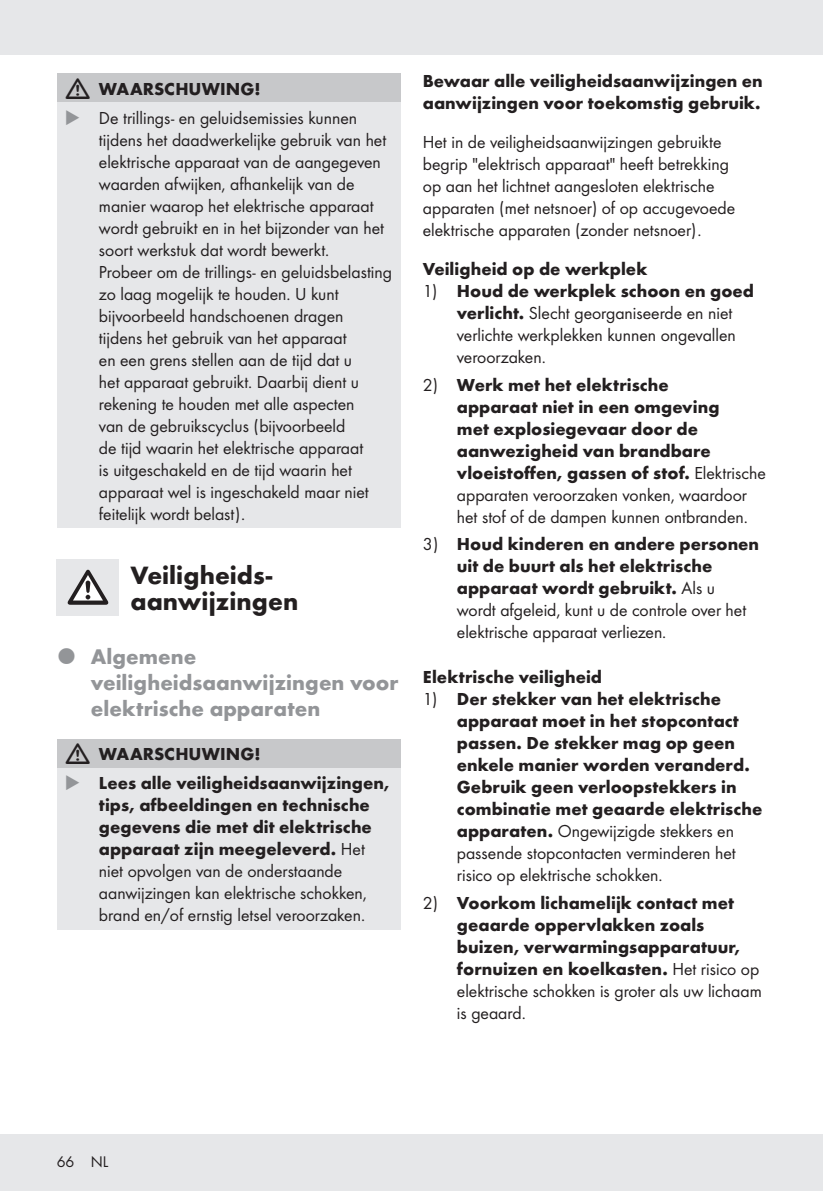
<style>
.page{position:relative;width:823px;height:1191px;background:#fff}
.page>*{position:absolute;margin:0;border:0;box-sizing:border-box;transform-origin:0 0}
.Headline-01{font:700 26px/26px "Futura";color:#231f20}
.t1{font:700 22px/26px "Futura";color:#939598}
.Headline-03_SB{font:700 18px/22px "Futura";color:#231f20}
.Body_SB{font:18px/22px "Futura Boo";color:#231f20}
.t2{font:16px "Futura Boo";color:#231f20}
.s1{color:#939598}
.s2{font-family:"Futura Boo";font-weight:400}
.s3{font-family:"Futura";font-weight:700}
</style>
<div class="page">
<div style="left:0;top:1134px;width:822px;height:57px;background:#e6e7e9"></div>
<div style="left:0;top:0;width:822px;height:54px;background:#e6e7e9"></div>
<div style="left:57px;top:74px;width:343px;height:29px;background:#c7c8ca"></div>
<div style="left:57px;top:103px;width:343px;height:425px;background:#e6e7e9"></div>
<div style="left:57px;top:559px;width:62px;height:56px;background:#e6e7e9"></div>
<svg style="left:68px;top:570px;width:40px;height:35px"></svg>
<div style="left:57px;top:739px;width:343px;height:29px;background:#c7c8ca"></div>
<div style="left:57px;top:768px;width:343px;height:161px;background:#e6e7e9"></div>
<p class="Headline-03_SB" style="left:99px;top:77px;width:163px">WAARSCHUWING!</p>
<p class="Body_SB" style="left:99px;top:106px;width:294px;text-indent:-34px"><span class="s1">◆</span> De trillings- en geluidsemissies kunnen tijdens het daadwerkelijke gebruik van het elektrische apparaat van de aangegeven waarden afwijken, afhankelijk van de manier waarop het elektrische apparaat wordt gebruikt en in het bijzonder van het soort werkstuk dat wordt bewerkt.<br>Probeer om de trillings- en geluidsbelasting zo laag mogelijk te houden. U kunt bijvoorbeeld handschoenen dragen<br>tijdens het gebruik van het apparaat<br>en een grens stellen aan de tijd dat u<br>het apparaat gebruikt. Daarbij dient u rekening te houden met alle aspecten<br>van de gebruikscyclus (bijvoorbeeld<br>de tijd waarin het elektrische apparaat<br>is uitgeschakeld en de tijd waarin het apparaat wel is ingeschakeld maar niet feitelijk wordt belast).</p>
<p class="Headline-01" style="left:130px;top:560px;width:169px">Veiligheids&shy;aanwijzingen</p>
<p class="t1" style="left:91px;top:642px;width:309px">Algemene veiligheidsaanwijzingen voor elektrische apparaten</p>
<p class="Headline-03_SB" style="left:99px;top:742px;width:163px">WAARSCHUWING!</p>
<p class="Headline-03_SB" style="left:99px;top:771px;width:292px;text-indent:-34px"><span class="s1">◆</span> Lees alle veiligheidsaanwijzingen, tips, afbeeldingen en technische gegevens die met dit elektrische apparaat zijn meegeleverd. <span class="s2">Het niet opvolgen van de onderstaande aanwijzingen kan elektrische schokken, brand en/of ernstig letsel veroorzaken.</span></p>
<p class="Headline-03_SB" style="left:422px;top:69px;width:341px">Bewaar alle veiligheidsaanwijzingen en aanwijzingen voor toekomstig gebruik.</p>
<p class="Body_SB" style="left:422px;top:130px;width:313px">Het in de veiligheidsaanwijzingen gebruikte begrip "elektrisch apparaat" heeft betrekking op aan het lichtnet aangesloten elektrische apparaten (met netsnoer) of op accugevoede elektrische apparaten (zonder netsnoer).</p>
<p class="Headline-03_SB" style="left:422px;top:257px;width:226px">Veiligheid op de werkplek</p>
<p class="Body_SB" style="left:456px;top:279px;width:298px;text-indent:-34px">1) <span class="s3">Houd de werkplek schoon en goed verlicht.</span> Slecht georganiseerde en niet verlichte werkplekken kunnen ongevallen veroorzaken.</p>
<p class="Headline-03_SB" style="left:456px;top:372px;width:310px;text-indent:-34px"><span class="s2">2)</span> Werk met het elektrische<br>apparaat niet in een omgeving<br>met explosiegevaar door de aanwezigheid van brandbare vloeistoffen, gassen of stof. <span class="s2">Elektrische apparaten veroorzaken vonken, waardoor het stof of de dampen kunnen ontbranden.</span></p>
<p class="Headline-03_SB" style="left:456px;top:532px;width:303px;text-indent:-34px"><span class="s2">3)</span> Houd kinderen en andere personen uit de buurt als het elektrische apparaat wordt gebruikt. <span class="s2">Als u<br>wordt afgeleid, kunt u de controle over het elektrische apparaat verliezen.</span></p>
<p class="Headline-03_SB" style="left:422px;top:665px;width:181px">Elektrische veiligheid</p>
<p class="Headline-03_SB" style="left:456px;top:687px;width:307px;text-indent:-34px"><span class="s2">1)</span> Der stekker van het elektrische apparaat moet in het stopcontact passen. De stekker mag op geen enkele manier worden veranderd.<br>Gebruik geen verloopstekkers in combinatie met geaarde elektrische apparaten. <span class="s2">Ongewijzigde stekkers en passende stopcontacten verminderen het risico op elektrische schokken.</span></p>
<p class="Headline-03_SB" style="left:456px;top:890px;width:306px;text-indent:-34px"><span class="s2">2)</span> Voorkom lichamelijk contact met geaarde oppervlakken zoals buizen, verwarmingsapparatuur, fornuizen en koelkasten. <span class="s2">Het risico op elektrische schokken is groter als uw lichaam is geaard.</span></p>
<p class="t2" style="left:57px;top:1150px;width:53px">66 NL</p>
</div>
